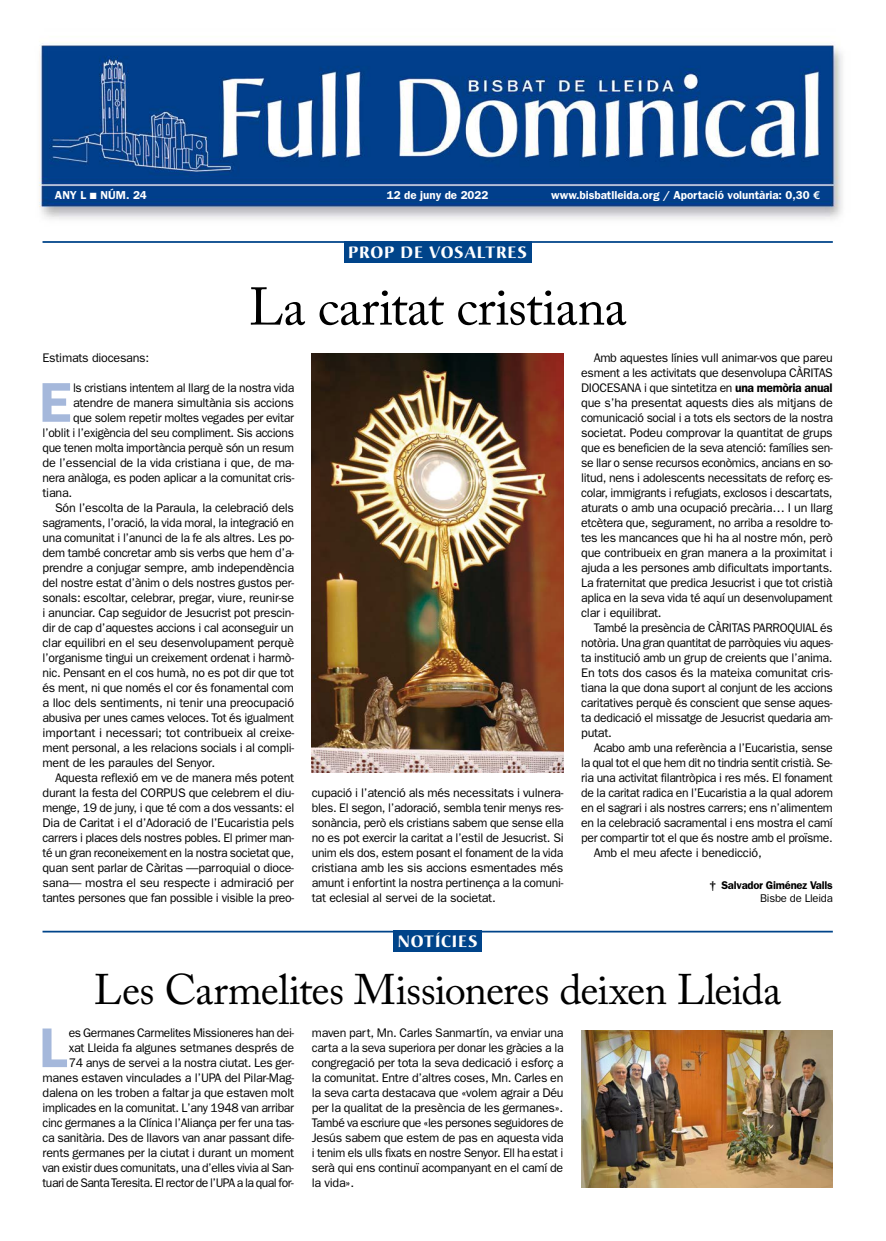
<style>
.page{position:relative;width:886px;height:1241px;background:#fff}
.page>*{position:absolute;margin:0;border:0;box-sizing:border-box;transform-origin:0 0}
.t1{font:600 56.25px "Franklin Gothic";color:#a5b8db}
.t2{font:52.5px "Adobe Caslon Pro";letter-spacing:-.015em;color:#000}
.t3{font:42.5px "Adobe Caslon Pro";letter-spacing:-.025em;color:#000}
.t4{font:700 16.25px "Christiana";letter-spacing:.05em;color:#fff}
.t5{font:12.5px/15px "Franklin Gothic";letter-spacing:-.025em;color:#000;text-align:justify}
.t6{font:600 11.5px "Franklin Gothic";color:#fff}
.t7{font:600 11.25px "Franklin Gothic";letter-spacing:-.02em;color:#000}
.t8{font:11.25px "Franklin Gothic";letter-spacing:-.02em;color:#000}
.s1{font-family:"European Pi Three";font-weight:400;font-size:9px}
.s2{font-family:"Euro Sans ITC";font-weight:700}
.s3{font-weight:600}
</style>
<div class="page">
<img style="left:39px;top:43px;width:804px;height:177px">
<div style="left:344px;top:241px;width:187px;height:21px;background:#00448a"></div>
<hr style="left:43px;top:241px;width:790px;height:2px;background:#00448a">
<div style="left:393px;top:930px;width:89px;height:21px;background:#00448a"></div>
<hr style="left:43px;top:930px;width:790px;height:2px;background:#00448a">
<img style="left:312px;top:353px;width:251px;height:419px">
<img style="left:581px;top:1030px;width:252px;height:157px">
<p class="t6" style="left:55px;top:188px;width:93px">ANY L <span class="s1">L</span> NÚM. 24</p>
<p class="t6" style="left:387px;top:188px;width:103px">12 de juny de 2022</p>
<p class="t6" style="left:551px;top:188px;width:271px">www.bisbatlleida.org / Aportació voluntària: 0,30 <span class="s2">E</span></p>
<h3 class="t4" style="left:348px;top:241px;width:180px">PROP DE VOSALTRES</h3>
<h2 class="t2" style="left:249px;top:276px;width:379px">La caritat cristiana</h2>
<p class="t5" style="left:43px;top:349px;width:108px">Estimats diocesans:</p>
<h1 class="t1" style="left:39px;top:369px;width:34px">E</h1>
<p class="t5" style="left:73px;top:379px;width:223px">ls cristians intentem al llarg de la nostra vida</p>
<p class="t5" style="left:73px;top:394px;width:223px">atendre de manera simultània sis accions</p>
<p class="t5" style="left:73px;top:409px;width:222px">que solem repetir moltes vegades per evitar</p>
<p class="t5" style="left:43px;top:424px;width:253px">l’oblit i l’exigència del seu compliment. Sis accions</p>
<p class="t5" style="left:43px;top:439px;width:253px">que tenen molta importància perquè són un resum</p>
<p class="t5" style="left:43px;top:454px;width:253px">de l’essencial de la vida cristiana i que, de ma-</p>
<p class="t5" style="left:43px;top:469px;width:252px">nera anàloga, es poden aplicar a la comunitat cris--</p>
<p class="t5" style="left:43px;top:484px;width:31px">tiana.</p>
<p class="t5" style="left:55px;top:499px;width:241px">Són l’escolta de la Paraula, la celebració dels</p>
<p class="t5" style="left:43px;top:514px;width:253px">sagraments, l’oració, la vida moral, la integració en</p>
<p class="t5" style="left:43px;top:529px;width:253px">una comunitat i l’anunci de la fe als altres. Les po-</p>
<p class="t5" style="left:43px;top:544px;width:253px">dem també concretar amb sis verbs que hem d’a-</p>
<p class="t5" style="left:43px;top:559px;width:253px">prendre a conjugar sempre, amb independència</p>
<p class="t5" style="left:43px;top:574px;width:253px">del nostre estat d’ànim o dels nostres gustos per-</p>
<p class="t5" style="left:43px;top:589px;width:253px">sonals: escoltar, celebrar, pregar, viure, reunir-se</p>
<p class="t5" style="left:43px;top:604px;width:253px">i anunciar. Cap seguidor de Jesucrist pot prescin-</p>
<p class="t5" style="left:43px;top:619px;width:253px">dir de cap d’aquestes accions i cal aconseguir un</p>
<p class="t5" style="left:43px;top:634px;width:253px">clar equilibri en el seu desenvolupament perquè</p>
<p class="t5" style="left:43px;top:649px;width:253px">l’organisme tingui un creixement ordenat i harmò-</p>
<p class="t5" style="left:43px;top:664px;width:253px">nic. Pensant en el cos humà, no es pot dir que tot</p>
<p class="t5" style="left:43px;top:679px;width:253px">és ment, ni que només el cor és fonamental com</p>
<p class="t5" style="left:43px;top:694px;width:253px">a lloc dels sentiments, ni tenir una preocupació</p>
<p class="t5" style="left:43px;top:709px;width:253px">abusiva per unes cames veloces. Tot és igualment</p>
<p class="t5" style="left:43px;top:724px;width:253px">important i necessari; tot contribueix al creixe-</p>
<p class="t5" style="left:43px;top:739px;width:253px">ment personal, a les relacions socials i al compli-</p>
<p class="t5" style="left:43px;top:754px;width:174px">ment de les paraules del Senyor.</p>
<p class="t5" style="left:55px;top:769px;width:241px">Aquesta reflexió em ve de manera més potent</p>
<p class="t5" style="left:43px;top:784px;width:253px">durant la festa del CORPUS que celebrem el diu-</p>
<p class="t5" style="left:43px;top:799px;width:253px">menge, 19 de juny, i que té com a dos vessants: el</p>
<p class="t5" style="left:43px;top:814px;width:253px">Dia de Caritat i el d’Adoració de l’Eucaristia pels</p>
<p class="t5" style="left:43px;top:829px;width:253px">carrers i places dels nostres pobles. El primer man-</p>
<p class="t5" style="left:43px;top:844px;width:253px">té un gran reconeixement en la nostra societat que,</p>
<p class="t5" style="left:43px;top:859px;width:253px">quan sent parlar de Càritas —parroquial o dioce-</p>
<p class="t5" style="left:43px;top:874px;width:253px">sana— mostra el seu respecte i admiració per</p>
<p class="t5" style="left:43px;top:889px;width:253px">tantes persones que fan possible i visible la preo-</p>
<p class="t5" style="left:312px;top:784px;width:253px">cupació i l’atenció als més necessitats i vulnera&shy;bles. El segon, l’adoració, sembla tenir menys res&shy;sonància, però els cristians sabem que sense ella no es pot exercir la caritat a l’estil de Jesucrist. Si unim els dos, estem posant el fonament de la vida cristiana amb les sis accions esmentades més amunt i enfortint la nostra pertinença a la comuni&shy;tat eclesial al servei de la societat.</p>
<p class="t5" style="left:581px;top:349px;width:253px;text-indent:13px">Amb aquestes línies vull animar-vos que pareu esment a les activitats que desenvolupa CÀRITAS DIOCESANA i que sintetitza en <span class="s3">una memòria anual </span>que s’ha presentat aquests dies als mitjans de comunicació social i a tots els sectors de la nostra societat. Podeu comprovar la quantitat de grups que es beneficien de la seva atenció: famílies sen&shy;se llar o sense recursos econòmics, ancians en so&shy;litud, nens i adolescents necessitats de reforç es&shy;colar, immigrants i refugiats, exclosos i descartats, aturats o amb una ocupació precària… I un llarg etcètera que, segurament, no arriba a resoldre to&shy;tes les mancances que hi ha al nostre món, però que contribueix en gran manera a la proximitat i ajuda a les persones amb dificultats importants.<br>La fraternitat que predica Jesucrist i que tot cristià aplica en la seva vida té aquí un desenvolupament clar i equilibrat.</p>
<p class="t5" style="left:581px;top:619px;width:253px;text-indent:13px">També la presència de CÀRITAS PARROQUIAL és notòria. Una gran quantitat de parròquies viu aques&shy;ta institució amb un grup de creients que l’anima.<br>En tots dos casos és la mateixa comunitat cris&shy;tiana la que dona suport al conjunt de les accions caritatives perquè és conscient que sense aques&shy;ta dedicació el missatge de Jesucrist quedaria am&shy;putat.</p>
<p class="t5" style="left:594px;top:739px;width:241px">Acabo amb una referència a l’Eucaristia, sense</p>
<p class="t5" style="left:581px;top:754px;width:253px">la qual tot el que hem dit no tindria sentit cristià. Se-</p>
<p class="t5" style="left:581px;top:769px;width:253px">ria una activitat filantròpica i res més. El fonament</p>
<p class="t5" style="left:581px;top:784px;width:253px">de la caritat radica en l’Eucaristia a la qual adorem</p>
<p class="t5" style="left:581px;top:799px;width:253px">en el sagrari i als nostres carrers; ens n’alimentem</p>
<p class="t5" style="left:581px;top:814px;width:253px">en la celebració sacramental i ens mostra el camí</p>
<p class="t5" style="left:581px;top:829px;width:253px">per compartir tot el que és nostre amb el proïsme.</p>
<p class="t5" style="left:594px;top:844px;width:169px">Amb el meu afecte i benedicció,</p>
<p class="t7" style="left:709px;top:878px;width:125px">† Salvador Giménez Valls</p>
<p class="t8" style="left:760px;top:891px;width:74px">Bisbe de Lleida</p>
<h3 class="t4" style="left:398px;top:931px;width:81px">NOTÍCIES</h3>
<h3 class="t3" style="left:94px;top:963px;width:689px">Les Carmelites Missioneres deixen Lleida</h3>
<p class="t5" style="left:312px;top:1024px;width:253px">maven part, Mn. Carles Sanmartín, va enviar una carta a la seva superiora per donar les gràcies a la congregació per tota la seva dedicació i esforç a la comunitat. Entre d’altres coses, Mn. Carles en la seva carta destacava que «volem agrair a Déu per la qualitat de la presència de les germanes».<br>També va escriure que «les persones seguidores de Jesús sabem que estem de pas en aquesta vida i tenim els ulls fixats en nostre Senyor. Ell ha estat i serà qui ens continuï acompanyant en el camí de la vida».</p>
<p class="t5" style="left:43px;top:1024px;width:253px;text-align:right">es Germanes Carmelites Missioneres han dei-<br>xat Lleida fa algunes setmanes després de<br>74 anys de servei a la nostra ciutat. Les ger&shy;manes estaven vinculades a l’UPA del Pilar-Mag&shy;dalena on les troben a faltar ja que estaven molt implicades en la comunitat. L’any 1948 van arribar cinc germanes a la Clínica l’Aliança per fer una tas&shy;ca sanitària. Des de llavors van anar passant dife&shy;rents germanes per la ciutat i durant un moment van existir dues comunitats, una d’elles vivia al San&shy;tuari de Santa Teresita. El rector de l’UPA a la qual for-</p>
<h1 class="t1" style="left:39px;top:1014px;width:30px">L</h1>
</div>
